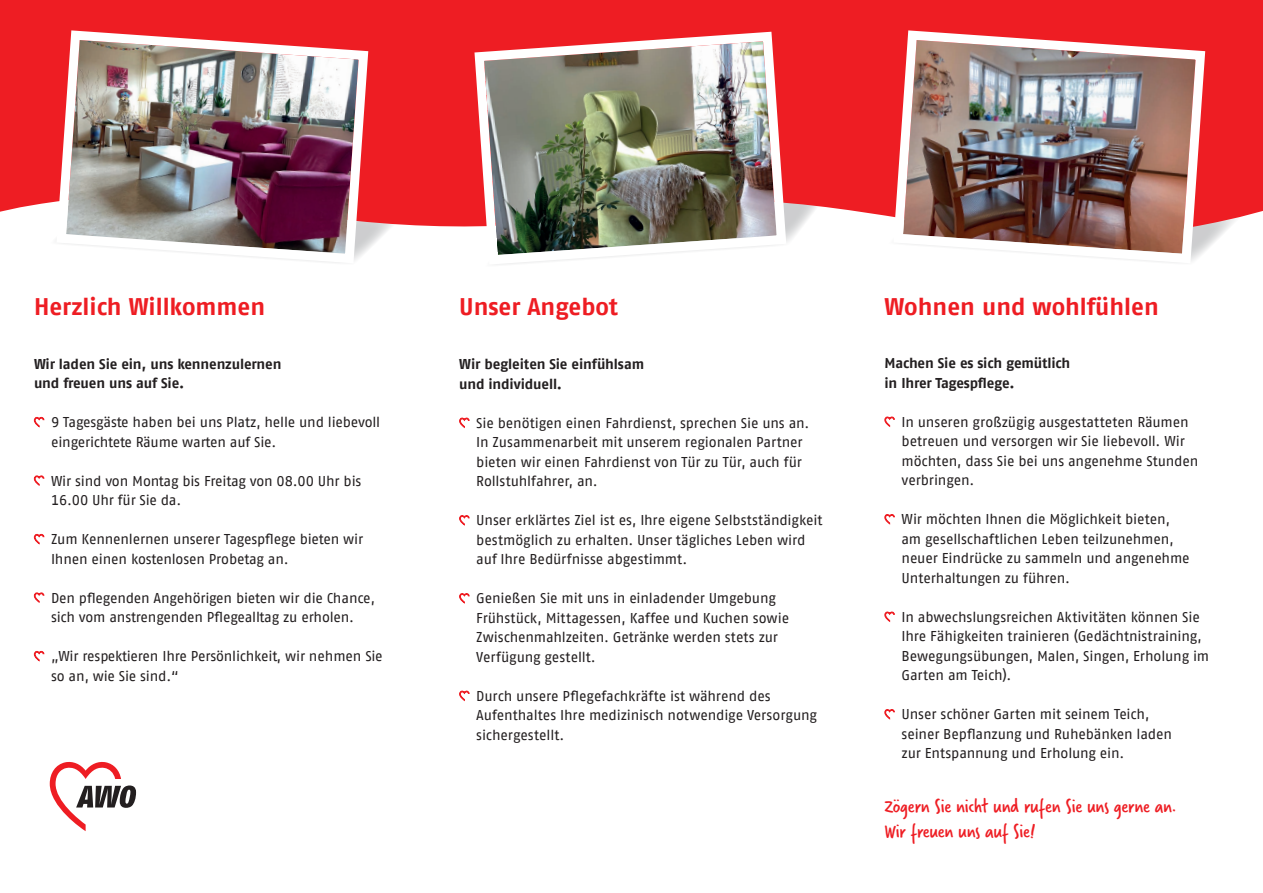
<style>
.page{position:relative;width:1263px;height:893px;background:#fff}
.page>*{position:absolute;margin:0;border:0;box-sizing:border-box;transform-origin:0 0}
.t1{font:700 24px "AWO Fago Office";color:#ee1d23}
.t2{font:21px/25.5px "Verveine";letter-spacing:-.01em;color:#ee1d23}
.t3{font:14.25px/19.5px "AWO Fago Office";letter-spacing:-.01em;color:#231f20}
.t4{font:700 14.25px/19.5px "AWO Fago Office";letter-spacing:-.01em;color:#231f20}
</style>
<div class="page">
<svg style="left:459px;top:417px;width:11px;height:12px"></svg>
<svg style="left:459px;top:515px;width:11px;height:11px"></svg>
<svg style="left:459px;top:593px;width:11px;height:11px"></svg>
<svg style="left:459px;top:690px;width:11px;height:12px"></svg>
<svg style="left:34px;top:416px;width:11px;height:12px"></svg>
<svg style="left:34px;top:475px;width:11px;height:11px"></svg>
<svg style="left:34px;top:533px;width:11px;height:12px"></svg>
<svg style="left:34px;top:592px;width:11px;height:11px"></svg>
<svg style="left:34px;top:650px;width:11px;height:12px"></svg>
<svg style="left:884px;top:416px;width:11px;height:11px"></svg>
<svg style="left:884px;top:514px;width:11px;height:11px"></svg>
<svg style="left:884px;top:611px;width:11px;height:11px"></svg>
<svg style="left:884px;top:709px;width:11px;height:11px"></svg>
<svg style="left:0;top:0;width:1263px;height:246px;background:#ef3136"></svg>
<img style="left:470px;top:27px;width:321px;height:238px">
<img style="left:52px;top:26px;width:321px;height:237px">
<img style="left:889px;top:26px;width:321px;height:237px">
<svg style="left:50px;top:761px;width:86px;height:70px"></svg>
<h1 class="t1" style="left:34px;top:292px;width:233px">Herzlich Willkommen</h1>
<h1 class="t1" style="left:459px;top:292px;width:160px">Unser Angebot</h1>
<p class="t4" style="left:459px;top:354px;width:186px">Wir begleiten Sie einfühlsam und individuell.</p>
<p class="t3" style="left:476px;top:413px;width:335px">Sie benötigen einen Fahrdienst, sprechen Sie uns an.<br>In Zusammenarbeit mit unserem regionalen Partner bieten wir einen Fahrdienst von Tür zu Tür, auch für Rollstuhlfahrer, an.</p>
<p class="t3" style="left:476px;top:511px;width:348px">Unser erklärtes Ziel ist es, Ihre eigene Selbstständigkeit bestmöglich zu erhalten. Unser tägliches Leben wird auf Ihre Bedürfnisse abgestimmt.</p>
<p class="t3" style="left:476px;top:589px;width:314px">Genießen Sie mit uns in einladender Umgebung Frühstück, Mittagessen, Kaffee und Kuchen sowie Zwischenmahlzeiten. Getränke werden stets zur Verfügung gestellt.</p>
<p class="t3" style="left:476px;top:686px;width:342px">Durch unsere Pflegefachkräfte ist während des<br>Aufenthaltes Ihre medizinisch notwendige Versorgung sichergestellt.</p>
<p class="t4" style="left:34px;top:354px;width:249px">Wir laden Sie ein, uns kennenzulernen und freuen uns auf Sie.</p>
<p class="t3" style="left:51px;top:412px;width:331px">9 Tagesgäste haben bei uns Platz, helle und liebevoll eingerichtete Räume warten auf Sie.</p>
<p class="t3" style="left:51px;top:471px;width:312px">Wir sind von Montag bis Freitag von 08.00 Uhr bis<br>16.00 Uhr für Sie da.</p>
<p class="t3" style="left:51px;top:529px;width:314px">Zum Kennenlernen unserer Tagespflege bieten wir<br>Ihnen einen kostenlosen Probetag an.</p>
<p class="t3" style="left:51px;top:588px;width:326px">Den pflegenden Angehörigen bieten wir die Chance, sich vom anstrengenden Pflegealltag zu erholen.</p>
<p class="t3" style="left:51px;top:646px;width:333px">„Wir respektieren Ihre Persönlichkeit, wir nehmen Sie so an, wie Sie sind.“</p>
<h1 class="t1" style="left:884px;top:292px;width:276px">Wohnen und wohlfühlen</h1>
<p class="t4" style="left:884px;top:353px;width:187px">Machen Sie es sich gemütlich in Ihrer Tagespflege.</p>
<p class="t3" style="left:901px;top:412px;width:298px">In unseren großzügig ausgestatteten Räumen betreuen und versorgen wir Sie liebevoll. Wir möchten, dass Sie bei uns angenehme Stunden verbringen.</p>
<p class="t3" style="left:901px;top:510px;width:290px">Wir möchten Ihnen die Möglichkeit bieten, am gesellschaftlichen Leben teilzunehmen, neuer Eindrücke zu sammeln und angenehme Unterhaltungen zu führen.</p>
<p class="t3" style="left:901px;top:607px;width:309px">In abwechslungsreichen Aktivitäten können Sie Ihre Fähigkeiten trainieren (Gedächtnistraining, Bewegungsübungen, Malen, Singen, Erholung im Garten am Teich).</p>
<p class="t3" style="left:901px;top:705px;width:272px">Unser schöner Garten mit seinem Teich, seiner Bepflanzung und Ruhebänken laden zur Entspannung und Erholung ein.</p>
<h2 class="t2" style="left:884px;top:793px;width:294px">Zögern Sie nicht und rufen Sie uns gerne an.<br>Wir freuen uns auf Sie!</h2>
</div>
